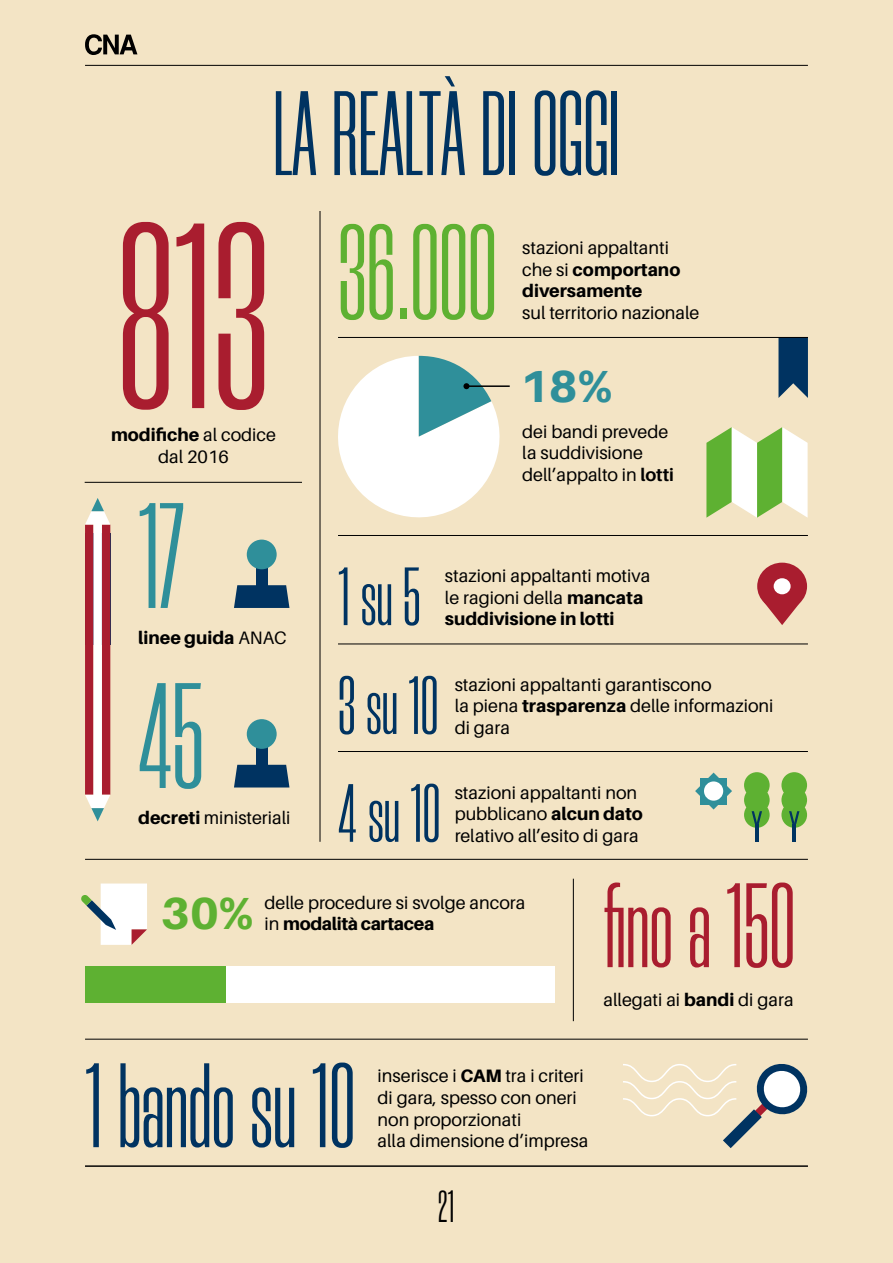
<style>
.page{position:relative;width:893px;height:1263px;background:#f3e4c5}
.page>*{position:absolute;margin:0;border:0;box-sizing:border-box;transform-origin:0 0}
.t1{font:264px "Morganite";color:#a91d2f}
.t2{font:150px/180px "Morganite";color:#2f8f9a}
.t3{font:135px "Morganite";color:#5eb132}
.t4{font:120px "Morganite";color:#003361}
.t5{font:120px "Morganite";color:#a91d2f}
.t6{font:82.5px/108.3px "Morganite";color:#003361}
.t7{font:800 45px "Aileron";color:#2f8f9a}
.t8{font:800 45px "Aileron";color:#5eb132}
.t9{font:45px "Morganite";color:#000}
.t10{font:18px/21.6px "Aileron";color:#000}
.t11{font:800 18px "Aileron";color:#000}
.s1{font-weight:800}
.s2{font-weight:400}
.s3{font-weight:700}
</style>
<div class="page">
<hr style="left:320px;top:211px;width:1px;height:631px;background:#000">
<hr style="left:573px;top:879px;width:1px;height:142px;background:#000">
<hr style="left:338px;top:535px;width:470px;height:1px;background:#000">
<hr style="left:338px;top:751px;width:470px;height:1px;background:#000">
<hr style="left:85px;top:859px;width:723px;height:1px;background:#000">
<hr style="left:338px;top:644px;width:470px;height:1px;background:#000">
<hr style="left:85px;top:482px;width:217px;height:1px;background:#000">
<svg style="left:338px;top:356px;width:172px;height:162px"></svg>
<svg style="left:778px;top:338px;width:30px;height:60px;background:#214b6e"></svg>
<div style="left:757px;top:563px;width:50px;height:47px;background:#a91d2f;border-radius:50%"></div>
<svg style="left:764px;top:579px;width:36px;height:46px"></svg>
<div style="left:774px;top:578px;width:17px;height:16px;background:#fff;border-radius:50%"></div>
<svg style="left:706px;top:427px;width:102px;height:91px"></svg>
<div style="left:85px;top:966px;width:141px;height:36px;background:#5eb132"></div>
<div style="left:226px;top:966px;width:329px;height:36px;background:#fff"></div>
<svg style="left:81px;top:883px;width:66px;height:62px"></svg>
<svg style="left:623px;top:1064px;width:185px;height:84px"></svg>
<hr style="left:85px;top:1039px;width:723px;height:1px;background:#000">
<svg style="left:85px;top:498px;width:25px;height:323px;background:#c97e86"></svg>
<div style="left:256px;top:731px;width:11px;height:37px;background:#003361"></div>
<svg style="left:234px;top:765px;width:55px;height:22px"></svg>
<div style="left:247px;top:719px;width:30px;height:30px;background:#2f8f9a;border-radius:50%"></div>
<div style="left:256px;top:552px;width:11px;height:37px;background:#003361"></div>
<svg style="left:234px;top:585px;width:55px;height:23px"></svg>
<div style="left:247px;top:540px;width:30px;height:29px;background:#2f8f9a;border-radius:50%"></div>
<hr style="left:338px;top:337px;width:470px;height:1px;background:#000">
<div style="left:781px;top:772px;width:26px;height:26px;background:#5eb132;border-radius:50%"></div>
<div style="left:744px;top:772px;width:26px;height:26px;background:#5eb132;border-radius:50%"></div>
<div style="left:781px;top:787px;width:26px;height:26px;background:#5eb132;border-radius:50%"></div>
<div style="left:744px;top:787px;width:26px;height:26px;background:#5eb132;border-radius:50%"></div>
<div style="left:781px;top:802px;width:26px;height:26px;background:#5eb132;border-radius:50%"></div>
<div style="left:744px;top:802px;width:26px;height:26px;background:#5eb132;border-radius:50%"></div>
<svg style="left:789px;top:811px;width:10px;height:13px"></svg>
<svg style="left:752px;top:811px;width:10px;height:13px"></svg>
<svg style="left:695px;top:772px;width:37px;height:37px"></svg>
<div style="left:704px;top:781px;width:19px;height:20px;background:#fff;border-radius:50%"></div>
<hr style="left:792px;top:824px;width:4px;height:18px;background:#003361">
<hr style="left:755px;top:824px;width:4px;height:18px;background:#003361">
<svg style="left:85px;top:34px;width:52px;height:21px"></svg>
<hr style="left:85px;top:65px;width:723px;height:1px;background:#000">
<hr style="left:85px;top:1166px;width:723px;height:1px;background:#000">
<h3 class="t4" style="left:273px;top:73px;width:348px">LA REALTÀ DI OGGI</h3>
<h1 class="t1" style="left:118px;top:184px;width:153px">813</h1>
<p class="t10" style="left:111px;top:425px;width:166px;text-align:center"><span class="s1">modifiche</span> al codice dal 2016</p>
<h2 class="t2" style="left:138px;top:467px;width:68px">17<br>45</h2>
<p class="t11" style="left:138px;top:627px;width:150px">linee guida <span class="s2">ANAC</span></p>
<p class="t10" style="left:138px;top:807px;width:154px"><span class="s1">decreti</span> ministeriali</p>
<h3 class="t3" style="left:338px;top:205px;width:160px">36.000</h3>
<p class="t10" style="left:522px;top:237px;width:160px">stazioni appaltanti che si <span class="s1">comportano diversamente</span></p>
<p class="t10" style="left:522px;top:302px;width:179px">sul territorio nazionale</p>
<h3 class="t7" style="left:520px;top:361px;width:94px">18%</h3>
<p class="t10" style="left:522px;top:421px;width:153px">dei bandi prevede la suddivisione dell’appalto in <span class="s3">lotti</span></p>
<h3 class="t6" style="left:338px;top:543px;width:104px">1 su 5<br>3 su 10<br>4 su 10</h3>
<p class="t10" style="left:445px;top:565px;width:207px">stazioni appaltanti motiva le ragioni della <span class="s1">mancata suddivisione in lotti</span></p>
<p class="t10" style="left:455px;top:674px;width:320px">stazioni appaltanti garantiscono<br>la piena <span class="s1">trasparenza</span> delle informazioni di gara</p>
<p class="t10" style="left:455px;top:782px;width:190px">stazioni appaltanti non pubblicano <span class="s1">alcun dato </span>relativo all’esito di gara</p>
<h3 class="t8" style="left:161px;top:887px;width:94px">30%</h3>
<p class="t10" style="left:264px;top:892px;width:262px">delle procedure si svolge ancora in <span class="s1">modalità cartacea</span></p>
<h3 class="t5" style="left:602px;top:865px;width:194px">fino a 150</h3>
<p class="t10" style="left:604px;top:989px;width:191px">allegati ai <span class="s1">bandi</span> di gara</p>
<h3 class="t4" style="left:85px;top:1045px;width:271px">1 bando su 10</h3>
<p class="t10" style="left:378px;top:1065px;width:212px">inserisce i <span class="s1">CAM</span> tra i criteri di gara, spesso con oneri non proporzionati<br>alla dimensione d’impresa</p>
<h3 class="t9" style="left:438px;top:1184px;width:18px">21</h3>
</div>
